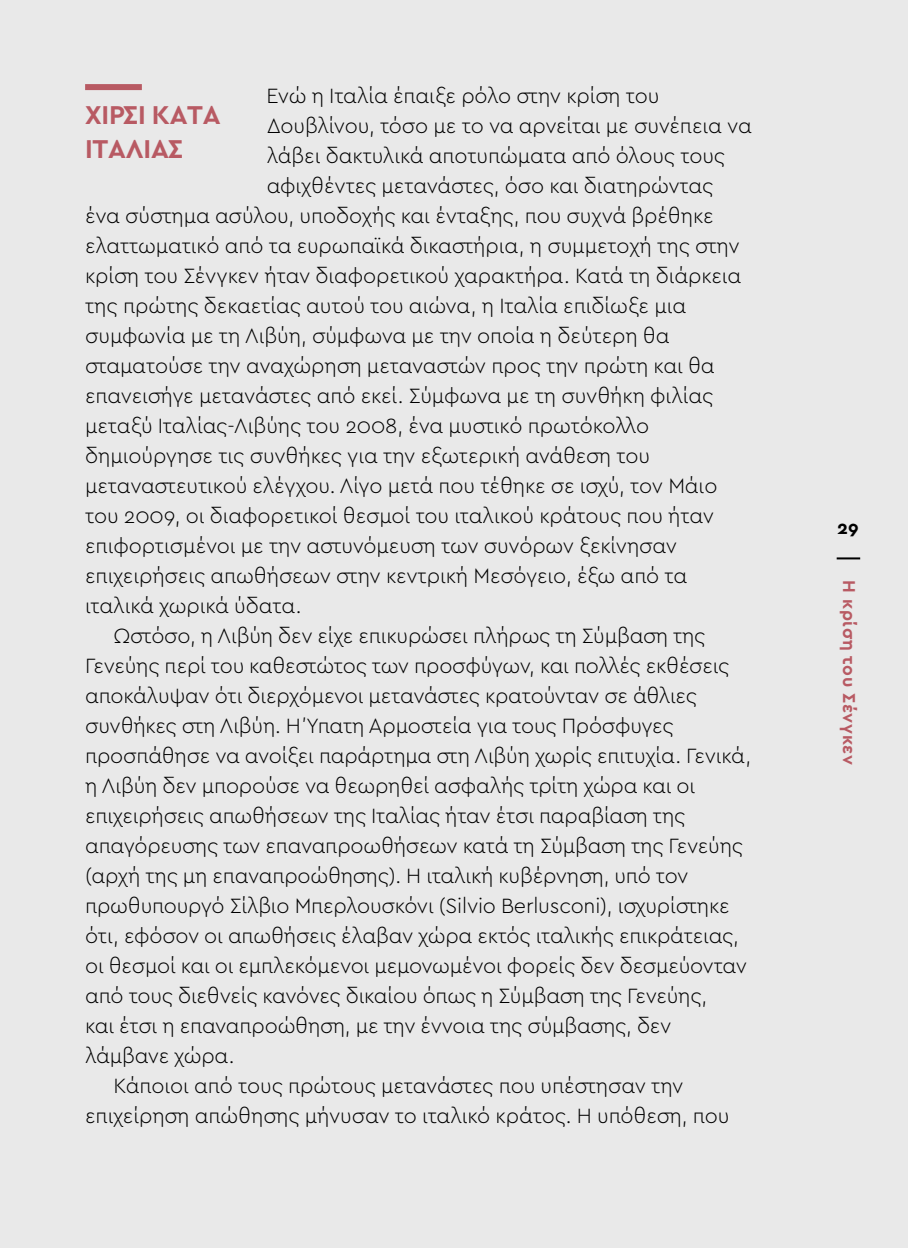
<style>
.page{position:relative;width:908px;height:1248px;background:#fff}
.page>*{position:absolute;margin:0;border:0;box-sizing:border-box;transform-origin:0 0}
.t1{font:700 27px/34px "Cera Pro";letter-spacing:-.005em;color:#b85a63}
.t2{font:300 21.6px "Cera PRO";letter-spacing:-.01em;color:#000}
.t3{font:700 19px "Cera Pro";color:#000}
.t4{font:700 18px "Cera Pro";letter-spacing:.04em;color:#b85a63}
</style>
<div class="page">
<div style="left:0;top:0;width:907px;height:1247px;background:#e9e9e9"></div>
<hr style="left:836px;top:557px;width:23px;height:2px;background:#000">
<div style="left:85px;top:84px;width:57px;height:6px;background:#b85a63"></div>
<p class="t2" style="left:266px;top:81px;width:394px">Ενώ η Ιταλία έπαιξε ρόλο στην κρίση του</p>
<p class="t2" style="left:266px;top:111px;width:486px">Δουβλίνου, τόσο με το να αρνείται με συνέπεια να</p>
<p class="t2" style="left:266px;top:141px;width:459px">λάβει δακτυλικά αποτυπώματα από όλους τους</p>
<p class="t2" style="left:266px;top:171px;width:448px">αφιχθέντες μετανάστες, όσο και διατηρώντας</p>
<p class="t2" style="left:85px;top:201px;width:629px">ένα σύστημα ασύλου, υποδοχής και ένταξης, που συχνά βρέθηκε</p>
<p class="t2" style="left:85px;top:231px;width:655px">ελαττωματικό από τα ευρωπαϊκά δικαστήρια, η συμμετοχή της στην</p>
<p class="t2" style="left:85px;top:261px;width:657px">κρίση του Σένγκεν ήταν διαφορετικού χαρακτήρα. Κατά τη διάρκεια</p>
<p class="t2" style="left:85px;top:291px;width:602px">της πρώτης δεκαετίας αυτού του αιώνα, η Ιταλία επιδίωξε μια</p>
<p class="t2" style="left:85px;top:321px;width:585px">συμφωνία με τη Λιβύη, σύμφωνα με την οποία η δεύτερη θα</p>
<p class="t2" style="left:85px;top:351px;width:631px">σταματούσε την αναχώρηση μεταναστών προς την πρώτη και θα</p>
<p class="t2" style="left:85px;top:381px;width:629px">επανεισήγε μετανάστες από εκεί. Σύμφωνα με τη συνθήκη φιλίας</p>
<p class="t2" style="left:85px;top:411px;width:565px">μεταξύ Ιταλίας-Λιβύης του 2008, ένα μυστικό πρωτόκολλο</p>
<p class="t2" style="left:85px;top:441px;width:566px">δημιούργησε τις συνθήκες για την εξωτερική ανάθεση του</p>
<p class="t2" style="left:85px;top:471px;width:633px">μεταναστευτικού ελέγχου. Λίγο μετά που τέθηκε σε ισχύ, τον Μάιο</p>
<p class="t2" style="left:85px;top:501px;width:630px">του 2009, οι διαφορετικοί θεσμοί του ιταλικού κράτους που ήταν</p>
<p class="t2" style="left:85px;top:531px;width:593px">επιφορτισμένοι με την αστυνόμευση των συνόρων ξεκίνησαν</p>
<p class="t2" style="left:85px;top:561px;width:603px">επιχειρήσεις απωθήσεων στην κεντρική Μεσόγειο, έξω από τα</p>
<p class="t2" style="left:85px;top:591px;width:218px">ιταλικά χωρικά ύδατα.</p>
<p class="t2" style="left:113px;top:621px;width:593px">Ωστόσο, η Λιβύη δεν είχε επικυρώσει πλήρως τη Σύμβαση της</p>
<p class="t2" style="left:85px;top:651px;width:645px">Γενεύης περί του καθεστώτος των προσφύγων, και πολλές εκθέσεις</p>
<p class="t2" style="left:85px;top:681px;width:613px">αποκάλυψαν ότι διερχόμενοι μετανάστες κρατούνταν σε άθλιες</p>
<p class="t2" style="left:85px;top:711px;width:589px">συνθήκες στη Λιβύη. Η Ύπατη Αρμοστεία για τους Πρόσφυγες</p>
<p class="t2" style="left:85px;top:741px;width:667px">προσπάθησε να ανοίξει παράρτημα στη Λιβύη χωρίς επιτυχία. Γενικά,</p>
<p class="t2" style="left:85px;top:771px;width:611px">η Λιβύη δεν μπορούσε να θεωρηθεί ασφαλής τρίτη χώρα και οι</p>
<p class="t2" style="left:85px;top:801px;width:601px">επιχειρήσεις απωθήσεων της Ιταλίας ήταν έτσι παραβίαση της</p>
<p class="t2" style="left:85px;top:831px;width:659px">απαγόρευσης των επαναπροωθήσεων κατά τη Σύμβαση της Γενεύης</p>
<p class="t2" style="left:85px;top:861px;width:604px">(αρχή της μη επαναπροώθησης). Η ιταλική κυβέρνηση, υπό τον</p>
<p class="t2" style="left:85px;top:891px;width:645px">πρωθυπουργό Σίλβιο Μπερλουσκόνι (Silvio Berlusconi), ισχυρίστηκε</p>
<p class="t2" style="left:85px;top:921px;width:655px">ότι, εφόσον οι απωθήσεις έλαβαν χώρα εκτός ιταλικής επικράτειας,</p>
<p class="t2" style="left:85px;top:951px;width:663px">οι θεσμοί και οι εμπλεκόμενοι μεμονωμένοι φορείς δεν δεσμεύονταν</p>
<p class="t2" style="left:85px;top:981px;width:623px">από τους διεθνείς κανόνες δικαίου όπως η Σύμβαση της Γενεύης,</p>
<p class="t2" style="left:85px;top:1011px;width:587px">και έτσι η επαναπροώθηση, με την έννοια της σύμβασης, δεν</p>
<p class="t2" style="left:85px;top:1041px;width:151px">λάμβανε χώρα.</p>
<p class="t2" style="left:113px;top:1071px;width:571px">Κάποιοι από τους πρώτους μετανάστες που υπέστησαν την</p>
<p class="t2" style="left:85px;top:1101px;width:645px">επιχείρηση απώθησης μήνυσαν το ιταλικό κράτος. Η υπόθεση, που</p>
<p class="t1" style="left:85px;top:97px;width:136px">ΧΊΡΣΙ ΚΑΤΆ<br>ΙΤΑΛΊΑΣ</p>
<p class="t3" style="left:836px;top:515px;width:23px">29</p>
<p class="t4" style="left:860px;top:580px;width:186px;rotate:90deg">Η κρίση του Σένγκεν</p>
</div>
